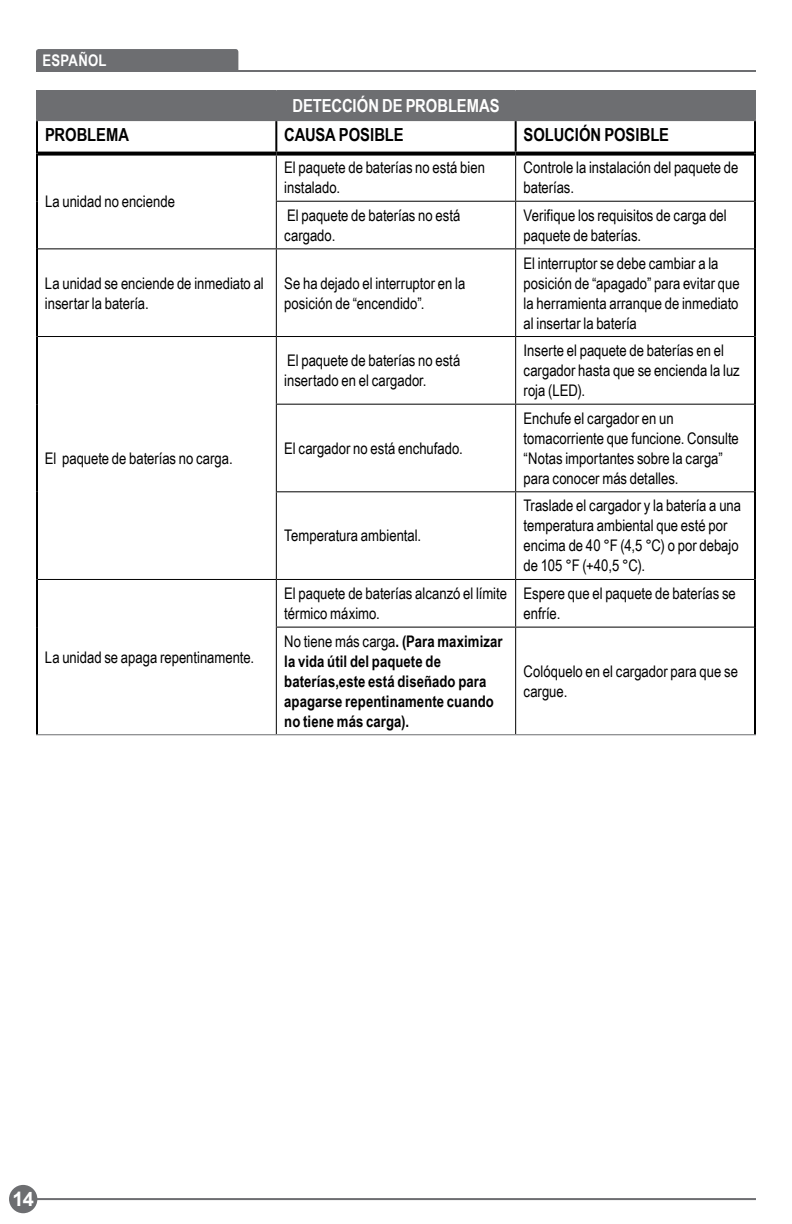
<style>
.page{position:relative;width:792px;height:1224px;background:#fff}
.page>*{position:absolute;margin:0;border:0;box-sizing:border-box;transform-origin:0 0}
.t1{font:700 20px "Arial";color:#fff}
.t2{font:700 18px "Arial Narrow";letter-spacing:-.005em;color:#000}
.t3{font:700 18px "Arial Narrow";color:#fff}
.t4{font:16px/20px "Arial Narrow";color:#000}
.t5{font:700 16px/20px "Arial Narrow";letter-spacing:.005em;color:#000}
.t6{font:700 16px "Arial Narrow";letter-spacing:.015em;color:#fff}
.s1{font-weight:400}
</style>
<div class="page">
<hr style="left:36px;top:70px;width:720px;height:2px;background:#6d6e71">
<hr style="left:36px;top:1198px;width:720px;height:2px;background:#6d6e71">
<div style="left:9px;top:1185px;width:28px;height:28px;background:#6d6e71;border-radius:50%"></div>
<div style="left:36px;top:49px;width:202px;height:21px;background:#6d6e71"></div>
<div style="left:37px;top:91px;width:718px;height:29px;background:#6d6e71"></div>
<hr style="left:275px;top:121px;width:2px;height:31px;background:#000">
<hr style="left:515px;top:121px;width:2px;height:31px;background:#000">
<hr style="left:276px;top:156px;width:1px;height:45px;background:#000">
<hr style="left:515px;top:156px;width:1px;height:45px;background:#000">
<hr style="left:276px;top:201px;width:240px;height:1px;background:#000">
<hr style="left:276px;top:202px;width:1px;height:46px;background:#000">
<hr style="left:516px;top:201px;width:238px;height:1px;background:#000">
<hr style="left:515px;top:202px;width:1px;height:46px;background:#000">
<hr style="left:38px;top:248px;width:238px;height:1px;background:#000">
<hr style="left:276px;top:248px;width:240px;height:1px;background:#000">
<hr style="left:276px;top:249px;width:1px;height:87px;background:#000">
<hr style="left:516px;top:248px;width:238px;height:1px;background:#000">
<hr style="left:515px;top:249px;width:1px;height:87px;background:#000">
<hr style="left:38px;top:336px;width:238px;height:1px;background:#000">
<hr style="left:276px;top:336px;width:240px;height:1px;background:#000">
<hr style="left:276px;top:337px;width:1px;height:67px;background:#000">
<hr style="left:516px;top:336px;width:238px;height:1px;background:#000">
<hr style="left:515px;top:337px;width:1px;height:67px;background:#000">
<hr style="left:276px;top:404px;width:240px;height:1px;background:#000">
<hr style="left:276px;top:405px;width:1px;height:86px;background:#000">
<hr style="left:516px;top:404px;width:238px;height:1px;background:#000">
<hr style="left:515px;top:405px;width:1px;height:86px;background:#000">
<hr style="left:276px;top:491px;width:240px;height:1px;background:#000">
<hr style="left:276px;top:492px;width:1px;height:87px;background:#000">
<hr style="left:516px;top:491px;width:238px;height:1px;background:#000">
<hr style="left:515px;top:492px;width:1px;height:87px;background:#000">
<hr style="left:38px;top:579px;width:238px;height:1px;background:#000">
<hr style="left:276px;top:579px;width:240px;height:1px;background:#000">
<hr style="left:276px;top:580px;width:1px;height:47px;background:#000">
<hr style="left:516px;top:579px;width:238px;height:1px;background:#000">
<hr style="left:515px;top:580px;width:1px;height:47px;background:#000">
<hr style="left:276px;top:627px;width:240px;height:1px;background:#000">
<hr style="left:276px;top:628px;width:1px;height:106px;background:#000">
<hr style="left:516px;top:627px;width:238px;height:1px;background:#000">
<hr style="left:515px;top:628px;width:1px;height:106px;background:#000">
<hr style="left:36px;top:90px;width:240px;height:2px;background:#6d6e71">
<hr style="left:36px;top:92px;width:2px;height:27px;background:#6d6e71">
<hr style="left:276px;top:90px;width:240px;height:2px;background:#6d6e71">
<hr style="left:516px;top:90px;width:240px;height:2px;background:#6d6e71">
<hr style="left:754px;top:92px;width:2px;height:27px;background:#6d6e71">
<hr style="left:36px;top:734px;width:240px;height:1px;background:#6d6e71">
<hr style="left:276px;top:734px;width:240px;height:1px;background:#6d6e71">
<hr style="left:516px;top:734px;width:240px;height:1px;background:#6d6e71">
<hr style="left:36px;top:121px;width:2px;height:33px;background:#000">
<hr style="left:754px;top:121px;width:2px;height:33px;background:#000">
<svg style="left:38px;top:152px;width:238px;height:4px"></svg>
<svg style="left:276px;top:152px;width:240px;height:4px"></svg>
<svg style="left:516px;top:152px;width:238px;height:4px"></svg>
<hr style="left:36px;top:119px;width:240px;height:2px;background:#6d6e71">
<hr style="left:276px;top:119px;width:240px;height:2px;background:#6d6e71">
<hr style="left:516px;top:119px;width:240px;height:2px;background:#6d6e71">
<hr style="left:36px;top:154px;width:2px;height:47px;background:#000">
<hr style="left:36px;top:201px;width:2px;height:48px;background:#000">
<hr style="left:754px;top:154px;width:2px;height:47px;background:#000">
<hr style="left:754px;top:201px;width:2px;height:48px;background:#000">
<hr style="left:36px;top:249px;width:2px;height:88px;background:#000">
<hr style="left:754px;top:249px;width:2px;height:88px;background:#000">
<hr style="left:36px;top:337px;width:2px;height:67px;background:#000">
<hr style="left:36px;top:404px;width:2px;height:88px;background:#000">
<hr style="left:36px;top:492px;width:2px;height:87px;background:#000">
<hr style="left:754px;top:337px;width:2px;height:67px;background:#000">
<hr style="left:754px;top:404px;width:2px;height:88px;background:#000">
<hr style="left:754px;top:492px;width:2px;height:87px;background:#000">
<hr style="left:36px;top:579px;width:2px;height:48px;background:#000">
<hr style="left:36px;top:627px;width:2px;height:107px;background:#000">
<hr style="left:754px;top:579px;width:2px;height:48px;background:#000">
<hr style="left:754px;top:627px;width:2px;height:107px;background:#000">
<p class="t6" style="left:43px;top:49px;width:66px">ESPAÑOL</p>
<p class="t3" style="left:292px;top:92px;width:209px">DETECCIÓN DE PROBLEMAS</p>
<p class="t2" style="left:45px;top:121px;width:86px">PROBLEMA</p>
<p class="t2" style="left:284px;top:121px;width:121px">CAUSA POSIBLE</p>
<p class="t2" style="left:524px;top:121px;width:147px">SOLUCIÓN POSIBLE</p>
<p class="t4" style="left:45px;top:191px;width:132px">La unidad no enciende</p>
<p class="t4" style="left:284px;top:157px;width:202px">El paquete de baterías no está bien instalado.</p>
<p class="t4" style="left:524px;top:157px;width:216px">Controle la instalación del paquete de baterías.</p>
<p class="t4" style="left:284px;top:205px;width:178px">El paquete de baterías no está cargado.</p>
<p class="t4" style="left:524px;top:205px;width:205px">Verifique los requisitos de carga del paquete de baterías.</p>
<p class="t4" style="left:45px;top:272px;width:220px">La unidad se enciende de inmediato al insertar la batería.</p>
<p class="t4" style="left:284px;top:272px;width:183px">Se ha dejado el interruptor en la posición de “encendido”.</p>
<p class="t4" style="left:524px;top:252px;width:218px">El interruptor se debe cambiar a la posición de “apagado” para evitar que la herramienta arranque de inmediato al insertar la batería</p>
<p class="t4" style="left:45px;top:448px;width:189px">El paquete de baterías no carga.</p>
<p class="t4" style="left:45px;top:647px;width:211px">La unidad se apaga repentinamente.</p>
<p class="t4" style="left:284px;top:350px;width:178px">El paquete de baterías no está insertado en el cargador.</p>
<p class="t4" style="left:524px;top:340px;width:218px">Inserte el paquete de baterías en el cargador hasta que se encienda la luz roja (LED).</p>
<p class="t4" style="left:284px;top:438px;width:180px">El cargador no está enchufado.</p>
<p class="t4" style="left:284px;top:525px;width:138px">Temperatura ambiental.</p>
<p class="t4" style="left:524px;top:408px;width:217px">Enchufe el cargador en un tomacorriente que funcione. Consulte “Notas importantes sobre la carga” para conocer más detalles.</p>
<p class="t4" style="left:524px;top:495px;width:219px">Traslade el cargador y la batería a una temperatura ambiental que esté por encima de 40 °F (4,5 °C) o por debajo de 105 °F (+40,5 °C).</p>
<p class="t4" style="left:284px;top:583px;width:224px">El paquete de baterías alcanzó el límite térmico máximo.</p>
<p class="t4" style="left:524px;top:583px;width:214px">Espere que el paquete de baterías se enfríe.</p>
<p class="t5" style="left:284px;top:630px;width:220px"><span class="s1">No tiene más carga</span>. (Para maximizar la vida útil del paquete de baterías,este está diseñado para apagarse repentinamente cuando no tiene más carga).</p>
<p class="t4" style="left:524px;top:661px;width:216px">Colóquelo en el cargador para que se cargue.</p>
<p class="t1" style="left:12px;top:1186px;width:23px">14</p>
</div>
